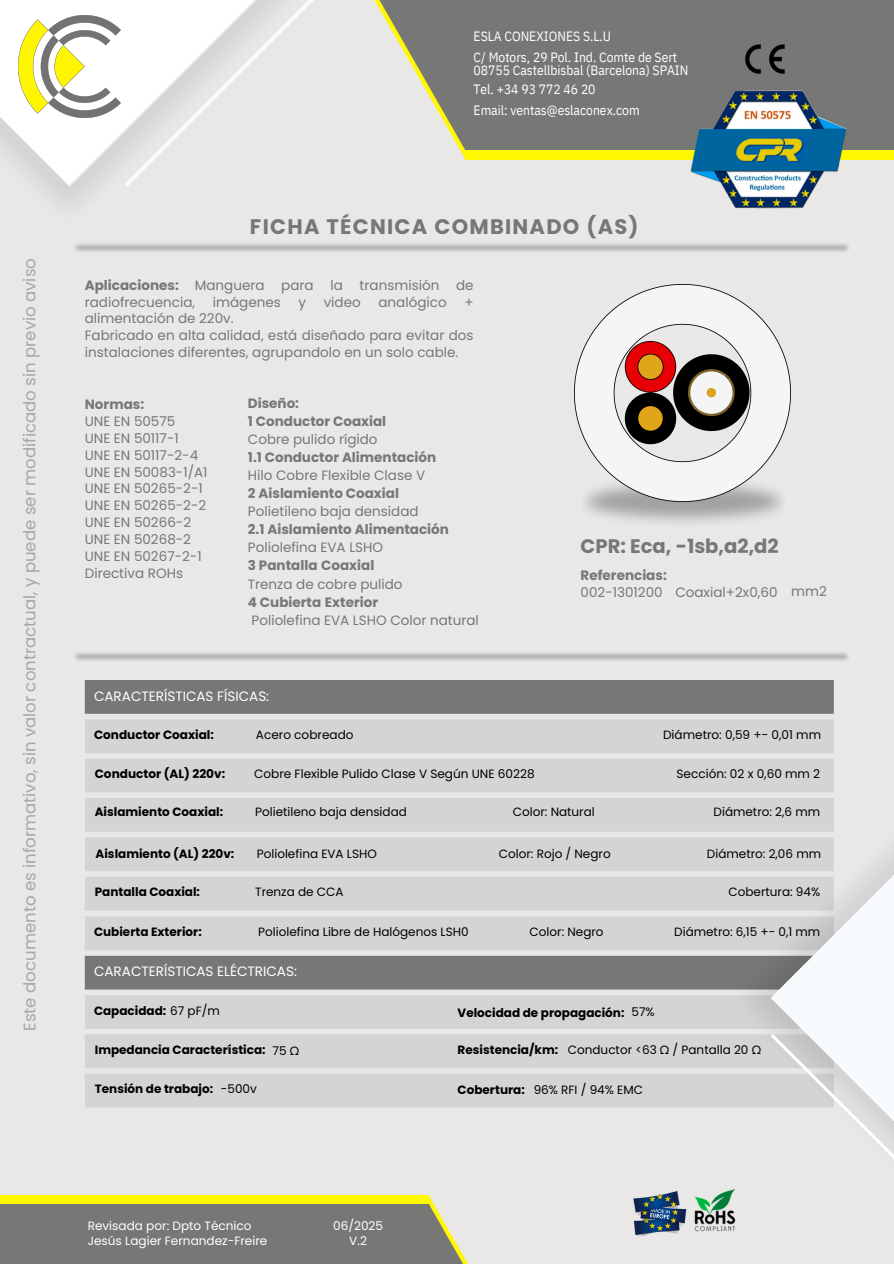
<style>
.page{position:relative;width:894px;height:1264px;background:#fff}
.page>*{position:absolute;margin:0;border:0;box-sizing:border-box;transform-origin:0 0}
.t1{font:700 21px "Poppins";letter-spacing:.06em;color:#777776}
.t2{font:700 19.5px "Poppins";color:#777776}
.t3{font:16.5px "Poppins";color:#a6a6a6}
.t4{font:13.5px/17px "Poppins";color:#777776}
.t5{font:700 13.5px/18px "Poppins";color:#777776}
.t6{font:13.5px/20.2px "IBM Plex Sans Cond";color:#fff}
.t7{font:13.5px "Poppins";color:#fff}
.t8{font:12px "Poppins";color:#000}
.t9{font:700 12px "Poppins";color:#000}
.t10{font:12px/15.1px "Poppins";color:#fff}
.s1{font-weight:700}
.s2{font-weight:400}
</style>
<div class="page">
<div style="left:0;top:0;width:893px;height:1263px;background:#eae7e7"></div>
<div style="left:0;top:1195px;width:428px;height:60px;background:#fff800"></div>
<div style="left:0;top:1203px;width:428px;height:60px;background:#777776"></div>
<svg style="left:331px;top:1203px;width:137px;height:60px"></svg>
<img style="left:694px;top:1196px;width:17px;height:36px">
<img style="left:633px;top:1191px;width:54px;height:44px">
<div style="left:465px;top:0;width:428px;height:159px;background:#fff800"></div>
<div style="left:465px;top:0;width:428px;height:150px;background:#777776"></div>
<svg style="left:424px;top:0;width:41px;height:159px"></svg>
<img style="left:690px;top:91px;width:156px;height:118px">
<img style="left:745px;top:44px;width:40px;height:30px">
<div style="left:85px;top:680px;width:748px;height:33px;background:#777776"></div>
<div style="left:85px;top:719px;width:748px;height:34px;background:#d4d4d4"></div>
<div style="left:85px;top:758px;width:748px;height:34px;background:#d4d4d4"></div>
<div style="left:85px;top:798px;width:748px;height:33px;background:#d4d4d4"></div>
<div style="left:85px;top:837px;width:748px;height:34px;background:#d4d4d4"></div>
<div style="left:85px;top:876px;width:748px;height:34px;background:#d4d4d4"></div>
<div style="left:85px;top:916px;width:748px;height:34px;background:#d4d4d4"></div>
<div style="left:85px;top:955px;width:748px;height:34px;background:#777776"></div>
<div style="left:85px;top:995px;width:748px;height:33px;background:#d4d4d4"></div>
<div style="left:85px;top:1034px;width:748px;height:34px;background:#d4d4d4"></div>
<div style="left:85px;top:1073px;width:748px;height:34px;background:#d4d4d4"></div>
<img style="left:584px;top:501px;width:199px;height:22px">
<img style="left:574px;top:285px;width:216px;height:216px">
<img style="left:0;top:0;width:424px;height:244px">
<img style="left:711px;top:651px;width:182px;height:581px">
<svg style="left:770px;top:866px;width:123px;height:359px"></svg>
<p class="t3" style="left:18px;top:1030px;width:774px;rotate:-90deg">Este documento es informativo, sin valor contractual, y puede ser modificado sin previo aviso</p>
<p class="t6" style="left:473px;top:26px;width:205px">ESLA CONEXIONES S.L.U<br>C/ Motors, 29 Pol. Ind. Comte de Sert</p>
<h5 class="t6" style="left:473px;top:60px;width:216px">08755 Castellbisbal (Barcelona) SPAIN</h5>
<h5 class="t6" style="left:473px;top:79px;width:123px">Tel. +34 93 772 46 20</h5>
<h5 class="t6" style="left:473px;top:99px;width:168px">Email: ventas@eslaconex.com</h5>
<p class="t1" style="left:250px;top:212px;width:390px">FICHA TÉCNICA COMBINADO (AS)</p>
<h5 class="t4" style="left:85px;top:276px;width:390px"><span class="s1">Aplicaciones:</span> Manguera para la transmisión de radiofrecuencia,</h5>
<h5 class="t4" style="left:213px;top:293px;width:69px">imágenes</h5>
<h5 class="t4" style="left:298px;top:293px;width:9px">y</h5>
<h5 class="t4" style="left:323px;top:293px;width:39px">video</h5>
<h5 class="t4" style="left:378px;top:293px;width:70px">analógico</h5>
<h5 class="t4" style="left:464px;top:293px;width:11px">+</h5>
<h5 class="t4" style="left:85px;top:310px;width:150px">alimentación de 220v.</h5>
<p class="t4" style="left:85px;top:327px;width:390px">Fabricado en alta calidad, está diseñado para evitar dos instalaciones diferentes, agrupandolo en un solo cable.</p>
<h5 class="t5" style="left:248px;top:394px;width:202px">Diseño:<br>1 Conductor Coaxial<br><span class="s2">Cobre pulido rígido<br></span>1.1 Conductor Alimentación<br><span class="s2">Hilo Cobre Flexible Clase V<br></span>2 Aislamiento Coaxial<br><span class="s2">Polietileno baja densidad<br></span>2.1 Aislamiento Alimentación<br><span class="s2">Poliolefina EVA LSHO<br></span>3 Pantalla Coaxial<br><span class="s2">Trenza de cobre pulido<br></span>4 Cubierta Exterior</h5>
<h5 class="t4" style="left:251px;top:611px;width:229px">Poliolefina EVA LSHO Color natural</h5>
<h2 class="t4" style="left:85px;top:396px;width:124px"><span class="s1">Normas:<br></span>UNE EN 50575<br>UNE EN 50117-1<br>UNE EN 50117-2-4<br>UNE EN 50083-1/A1<br>UNE EN 50265-2-1<br>UNE EN 50265-2-2<br>UNE EN 50266-2</h2>
<h5 class="t4" style="left:85px;top:531px;width:118px">UNE EN 50268-2<br>UNE EN 50267-2-1<br>Directiva ROHs</h5>
<p class="t2" style="left:580px;top:533px;width:199px">CPR: Eca, -1sb,a2,d2</p>
<p class="t5" style="left:580px;top:566px;width:88px;line-height:17px">Referencias:<br><span class="s2">002-1301200</span></p>
<p class="t4" style="left:675px;top:583px;width:104px">Coaxial+2x0,60</p>
<p class="t4" style="left:791px;top:582px;width:37px">mm2</p>
<h5 class="t7" style="left:94px;top:687px;width:177px">CARACTERÍSTICAS FÍSICAS:</h5>
<h5 class="t9" style="left:94px;top:726px;width:121px">Conductor Coaxial:</h5>
<h5 class="t8" style="left:256px;top:726px;width:99px">Acero cobreado</h5>
<h5 class="t8" style="left:663px;top:726px;width:159px">Diámetro: 0,59 +- 0,01 mm</h5>
<p class="t9" style="left:95px;top:765px;width:132px">Conductor (AL) 220v:</p>
<p class="t8" style="left:254px;top:765px;width:282px">Cobre Flexible Pulido Clase V Según UNE 60228</p>
<p class="t8" style="left:676px;top:765px;width:145px">Sección: 02 x 0,60 mm 2</p>
<p class="t9" style="left:95px;top:803px;width:130px">Aislamiento Coaxial:</p>
<p class="t8" style="left:255px;top:803px;width:153px">Polietileno baja densidad</p>
<p class="t8" style="left:512px;top:803px;width:83px">Color: Natural</p>
<p class="t8" style="left:713px;top:803px;width:108px">Diámetro: 2,6 mm</p>
<p class="t9" style="left:96px;top:845px;width:140px">Aislamiento (AL) 220v:</p>
<p class="t8" style="left:257px;top:845px;width:122px">Poliolefina EVA LSHO</p>
<p class="t8" style="left:498px;top:845px;width:113px">Color: Rojo / Negro</p>
<p class="t8" style="left:706px;top:845px;width:116px">Diámetro: 2,06 mm</p>
<p class="t9" style="left:95px;top:883px;width:107px">Pantalla Coaxial:</p>
<p class="t8" style="left:255px;top:883px;width:90px">Trenza de CCA</p>
<p class="t8" style="left:728px;top:883px;width:93px">Cobertura: 94%</p>
<p class="t9" style="left:94px;top:923px;width:109px">Cubierta Exterior:</p>
<p class="t8" style="left:258px;top:923px;width:212px">Poliolefina Libre de Halógenos LSH0</p>
<p class="t8" style="left:529px;top:923px;width:75px">Color: Negro</p>
<p class="t8" style="left:674px;top:923px;width:147px">Diámetro: 6,15 +- 0,1 mm</p>
<p class="t7" style="left:94px;top:961px;width:204px">CARACTERÍSTICAS ELÉCTRICAS:</p>
<p class="t9" style="left:94px;top:1001px;width:127px">Capacidad: <span class="s2">67 pF/m</span></p>
<p class="t9" style="left:95px;top:1041px;width:172px">Impedancia Característica:</p>
<p class="t8" style="left:272px;top:1042px;width:28px">75 Ω</p>
<p class="t9" style="left:457px;top:1041px;width:102px">Resistencia/km:</p>
<p class="t8" style="left:567px;top:1041px;width:195px">Conductor &lt;63 Ω / Pantalla 20 Ω</p>
<p class="t9" style="left:95px;top:1080px;width:120px">Tensión de trabajo:</p>
<p class="t8" style="left:221px;top:1080px;width:37px">-500v</p>
<p class="t9" style="left:457px;top:1004px;width:168px">Velocidad de propagación:</p>
<p class="t8" style="left:631px;top:1003px;width:25px">57%</p>
<h4 class="t9" style="left:457px;top:1081px;width:69px">Cobertura:</h4>
<p class="t8" style="left:533px;top:1081px;width:111px">96% RFI / 94% EMC</p>
<p class="t10" style="left:88px;top:1218px;width:181px">Revisada por: Dpto Técnico<br>Jesús Lagier Fernandez-Freire</p>
<p class="t10" style="left:333px;top:1218px;width:52px;text-align:center">06/2025<br>V.2</p>
</div>
